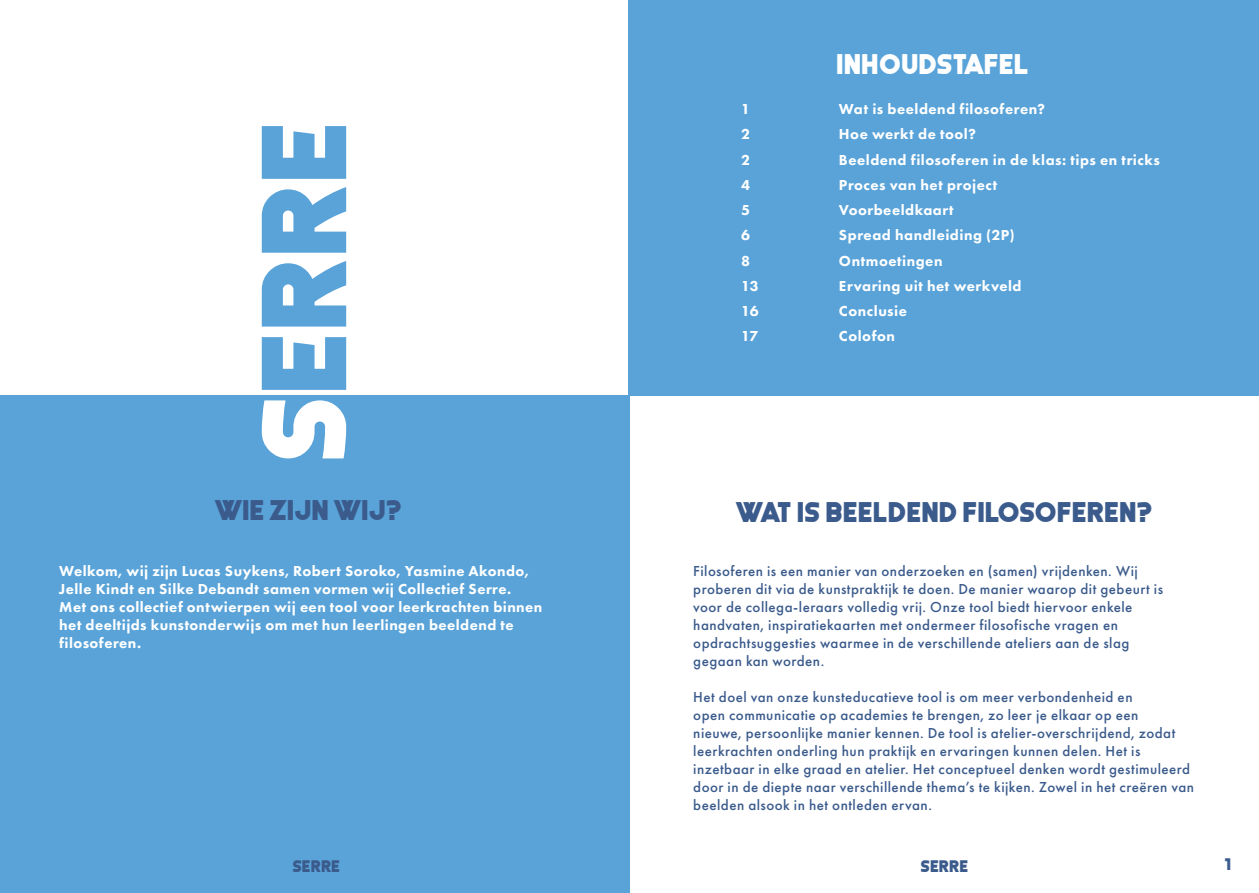
<style>
.page{position:relative;width:1259px;height:893px;background:#fff}
.page>*{position:absolute;margin:0;border:0;box-sizing:border-box;transform-origin:0 0}
.t1{font:108px "Coral Colour";color:#59a3d9}
.t2{font:25.5px "Coral Colour";color:#3b5b8c}
.t3{font:25.5px "Coral Colour";color:#fff}
.t4{font:500 15px/18px "Futura PT";letter-spacing:.03em;color:#3b5b8c}
.t5{font:800 15px/25.2px "Futura PT";letter-spacing:.03em;color:#fff}
.t6{font:15px "Coral Colour";color:#3b5b8c}
.s1{color:#fff}
</style>
<div class="page">
<div style="left:0;top:396px;width:629px;height:497px;background:#59a3d9"></div>
<div style="left:629px;top:0;width:630px;height:395px;background:#59a3d9"></div>
<h1 class="t1" style="left:254px;top:464px;width:344px;rotate:-90deg"><span class="s1">S</span>ERRE</h1>
<h2 class="t2" style="left:215px;top:498px;width:189px">WIE ZIJN WIJ?</h2>
<p class="t5" style="left:59px;top:562px;width:485px;line-height:18px">Welkom, wij zijn Lucas Suykens, Robert Soroko, Yasmine Akondo, Jelle Kindt en Silke Debandt samen vormen wij Collectief Serre.<br>Met ons collectief ontwierpen wij een tool voor leerkrachten binnen het deeltijds kunstonderwijs om met hun leerlingen beeldend te filosoferen.</p>
<p class="t5" style="left:741px;top:96px;width:19px">1<br>2<br>2<br>4<br>5<br>6<br>8<br>13<br>16<br>17</p>
<h2 class="t3" style="left:836px;top:52px;width:194px">INHOUDSTAFEL</h2>
<p class="t5" style="left:839px;top:96px;width:323px">Wat is beeldend filosoferen?<br>Hoe werkt de tool?<br>Beeldend filosoferen in de klas: tips en tricks<br>Proces van het project<br>Voorbeeldkaart<br>Spread handleiding (2P)<br>Ontmoetingen<br>Ervaring uit het werkveld<br>Conclusie<br>Colofon</p>
<h2 class="t2" style="left:735px;top:500px;width:419px">WAT IS BEELDEND FILOSOFEREN?</h2>
<p class="t4" style="left:693px;top:562px;width:471px">Filosoferen is een manier van onderzoeken en (samen) vrijdenken. Wij proberen dit via de kunstpraktijk te doen. De manier waarop dit gebeurt is voor de collega-leraars volledig vrij. Onze tool biedt hiervoor enkele handvaten, inspiratiekaarten met ondermeer filosofische vragen en opdrachtsuggesties waarmee in de verschillende ateliers aan de slag gegaan kan worden.</p>
<p class="t4" style="left:693px;top:688px;width:502px">Het doel van onze kunsteducatieve tool is om meer verbondenheid en<br>open communicatie op academies te brengen, zo leer je elkaar op een<br>nieuwe, persoonlijke manier kennen. De tool is atelier-overschrijdend, zodat leerkrachten onderling hun praktijk en ervaringen kunnen delen. Het is inzetbaar in elke graad en atelier. Het conceptueel denken wordt gestimuleerd door in de diepte naar verschillende thema’s te kijken. Zowel in het creëren van beelden alsook in het ontleden ervan.</p>
<p class="t6" style="left:292px;top:859px;width:49px">SERRE</p>
<p class="t6" style="left:920px;top:859px;width:49px">SERRE</p>
<p class="t6" style="left:1224px;top:857px;width:8px">1</p>
</div>
